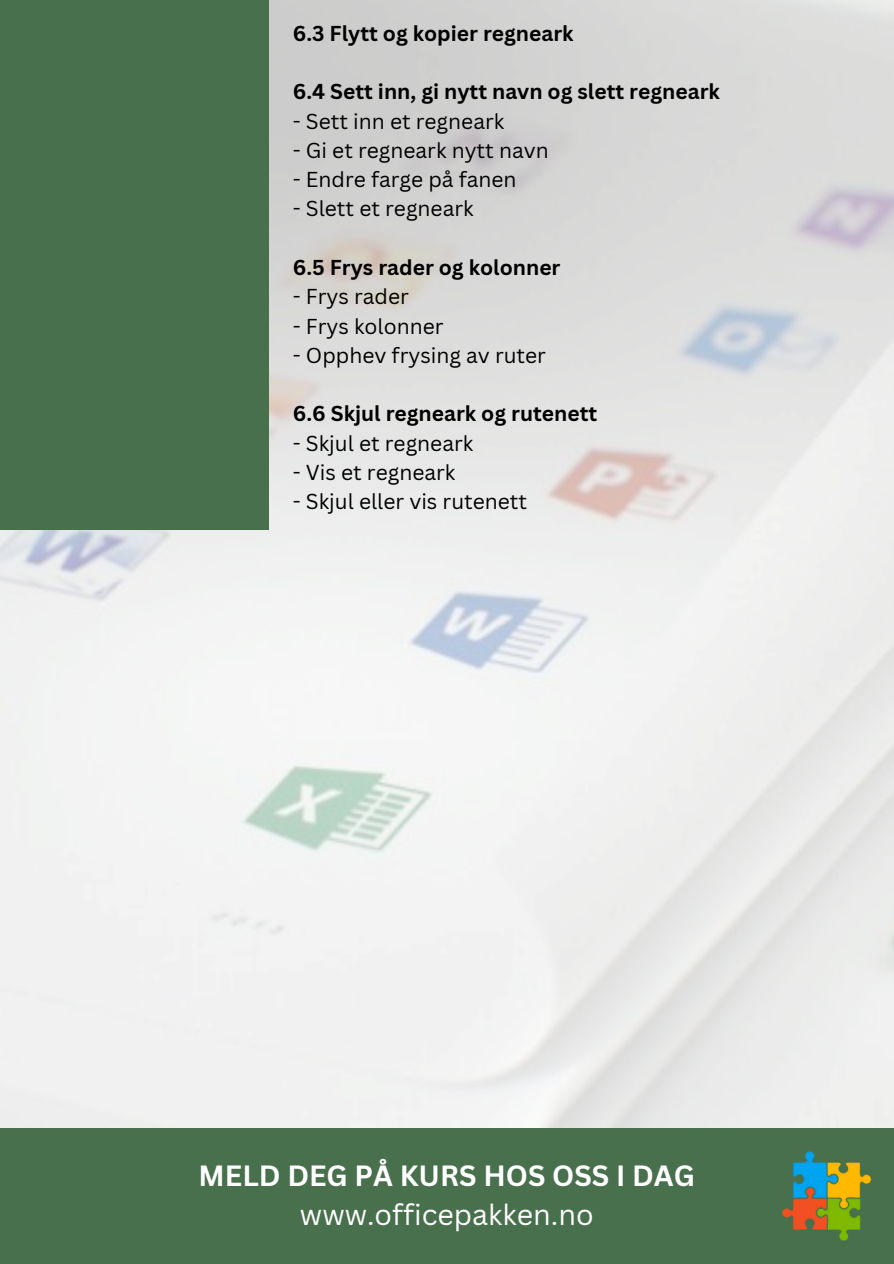
<style>
.page{position:relative;width:894px;height:1264px;background:#fff}
.page>*{position:absolute;margin:0;border:0;box-sizing:border-box;transform-origin:0 0}
.t1{font:700 28.5px/39.3px "Canva Sans";color:#fff;text-align:center}
.t2{font:21px "Canva Sans";color:#000}
.t3{font:700 21px "Canva Sans";color:#000}
.s1{font-weight:400}
</style>
<div class="page">
<img style="left:0;top:0;width:893px;height:1128px">
<div style="left:0;top:0;width:268px;height:529px;background:#48704d"></div>
<div style="left:0;top:1128px;width:893px;height:135px;background:#48704d"></div>
<img style="left:782px;top:1151px;width:89px;height:90px">
<p class="t3" style="left:293px;top:18px;width:282px">6.3 Flytt og kopier regneark</p>
<p class="t3" style="left:293px;top:77px;width:428px">6.4 Sett inn, gi nytt navn og slett regneark</p>
<p class="t2" style="left:293px;top:106px;width:213px">- Sett inn et regneark</p>
<p class="t2" style="left:293px;top:135px;width:257px">- Gi et regneark nytt navn</p>
<p class="t2" style="left:293px;top:165px;width:225px">- Endre farge på fanen</p>
<p class="t2" style="left:293px;top:194px;width:182px">- Slett et regneark</p>
<p class="t3" style="left:293px;top:252px;width:269px">6.5 Frys rader og kolonner</p>
<p class="t2" style="left:293px;top:282px;width:117px">- Frys rader</p>
<p class="t2" style="left:293px;top:311px;width:152px">- Frys kolonner</p>
<p class="t2" style="left:293px;top:340px;width:254px">- Opphev frysing av ruter</p>
<p class="t3" style="left:293px;top:399px;width:306px">6.6 Skjul regneark og rutenett</p>
<p class="t2" style="left:293px;top:428px;width:182px">- Skjul et regneark</p>
<h1 class="t2" style="left:293px;top:457px;width:164px">- Vis et regneark</h1>
<p class="t2" style="left:293px;top:486px;width:236px">- Skjul eller vis rutenett</p>
<p class="t1" style="left:198px;top:1154px;width:498px">MELD DEG PÅ KURS HOS OSS I DAG <span class="s1">www.officepakken.no</span></p>
</div>
